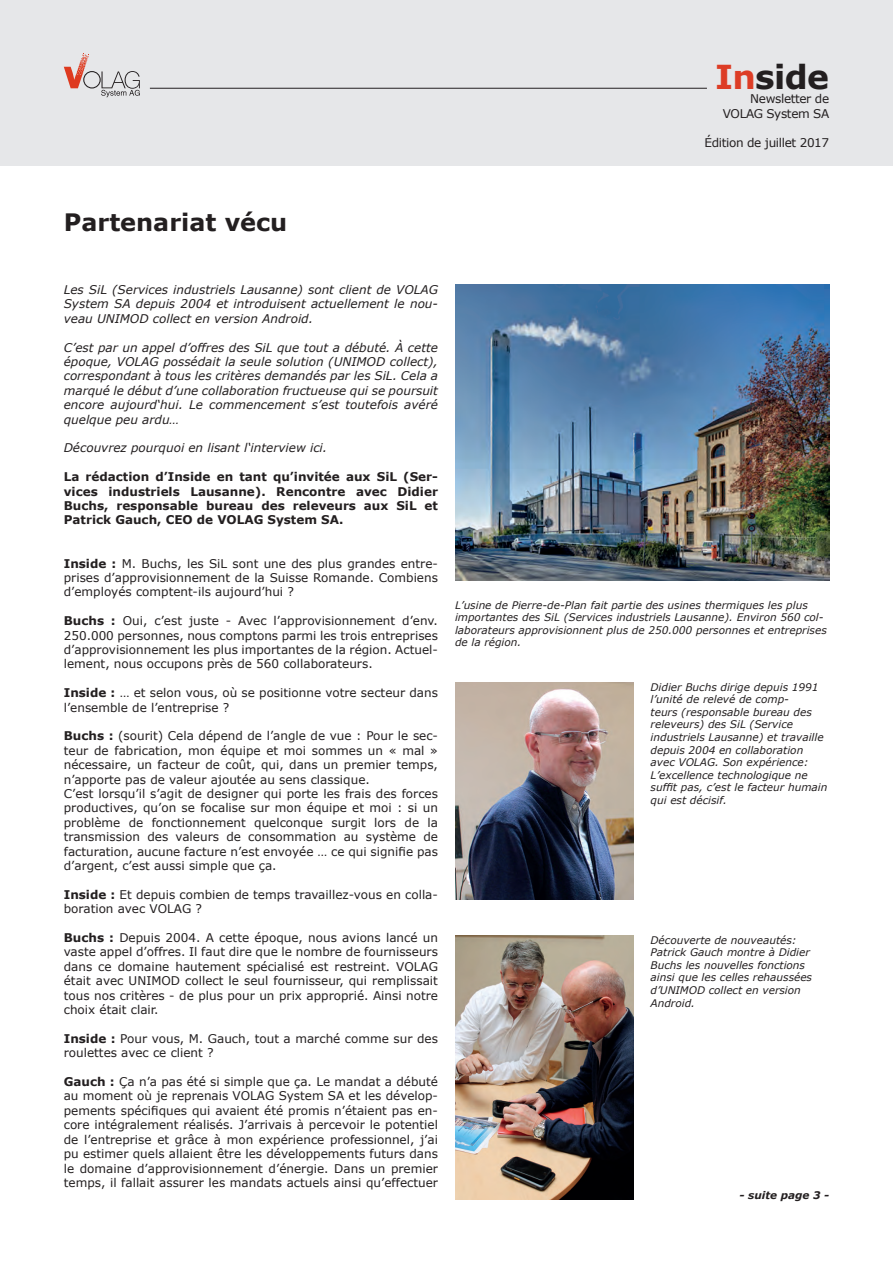
<style>
.page{position:relative;width:893px;height:1263px;background:#fff}
.page>*{position:absolute;margin:0;border:0;box-sizing:border-box;transform-origin:0 0}
.t1{font:700 33px "Verdana";letter-spacing:-.02em;color:#231f20}
.t2{font:700 24px "Verdana";color:#231f20}
.t3{font:12px/14.4px "Verdana";color:#231f20;text-align:justify}
.t4{font:italic 12px/14.4px "Verdana";color:#231f20;text-align:justify}
.t5{font:700 12px/14.4px "Verdana";color:#231f20;text-align:justify}
.t6{font:12px/14.4px "Verdana";letter-spacing:-.03em;color:#231f20;text-align:right}
.t7{font:italic 10.5px/12.6px "Verdana";color:#231f20}
.t8{font:italic 700 10.5px "Verdana";color:#231f20}
.s1{color:#dd3d26}
.s2{font-weight:700}
</style>
<div class="page">
<div style="left:0;top:0;width:893px;height:166px;background:#e6e7e9"></div>
<hr style="left:150px;top:88px;width:557px;height:1px;background:#231f20">
<svg style="left:64px;top:53px;width:76px;height:44px"></svg>
<img style="left:455px;top:682px;width:179px;height:217px">
<img style="left:455px;top:935px;width:179px;height:264px">
<img style="left:455px;top:285px;width:374px;height:295px">
<h1 class="t1" style="left:715px;top:56px;width:116px"><span class="s1">In</span>side</h1>
<p class="t6" style="left:723px;top:92px;width:108px">Newsletter de<br>VOLAG System SA</p>
<p class="t6" style="left:705px;top:135px;width:126px">Édition de juillet 2017</p>
<h2 class="t2" style="left:64px;top:207px;width:225px">Partenariat vécu</h2>
<p class="t4" style="left:64px;top:283px;width:376px">Les SiL (Services industriels Lausanne) sont client de VOLAG System SA depuis 2004 et introduisent actuellement le nou&shy;veau UNIMOD collect en version Android.</p>
<p class="t4" style="left:64px;top:340px;width:376px">C’est par un appel d’offres des SiL que tout a débuté. À cette époque, VOLAG possédait la seule solution (UNIMOD collect), correspondant à tous les critères demandés par les SiL. Cela a marqué le début d’une collaboration fructueuse qui se poursuit encore aujourd‘hui. Le commencement s’est toutefois avéré quelque peu ardu…</p>
<p class="t4" style="left:64px;top:441px;width:265px">Découvrez pourquoi en lisant l‘interview ici.</p>
<p class="t5" style="left:64px;top:470px;width:376px">La rédaction d’Inside en tant qu’invitée aux SiL (Ser&shy;vices industriels Lausanne). Rencontre avec Didier Buchs, responsable bureau des releveurs aux SiL et Patrick Gauch, CEO de VOLAG System SA.</p>
<p class="t3" style="left:64px;top:556px;width:376px"><span class="s2">Inside :</span> M. Buchs, les SiL sont une des plus grandes entre&shy;prises d’approvisionnement de la Suisse Romande. Combiens d’employés comptent-ils aujourd’hui ?</p>
<p class="t3" style="left:64px;top:614px;width:376px"><span class="s2">Buchs :</span> Oui, c’est juste - Avec l’approvisionnement d’env.<br>250.000 personnes, nous comptons parmi les trois entreprises d’approvisionnement les plus importantes de la région. Actuel&shy;lement, nous occupons près de 560 collaborateurs.</p>
<p class="t3" style="left:64px;top:686px;width:376px"><span class="s2">Inside :</span> … et selon vous, où se positionne votre secteur dans l’ensemble de l’entreprise ?</p>
<p class="t3" style="left:64px;top:729px;width:376px;text-align:left"><span class="s2">Buchs :</span> (sourit) Cela dépend de l’angle de vue : Pour le sec&shy;teur de fabrication, mon équipe et moi sommes un « mal » nécessaire, un facteur de coût, qui, dans un premier temps, n’apporte pas de valeur ajoutée au sens classique.<br>C’est lorsqu’il s’agit de designer qui porte les frais des forces productives, qu’on se focalise sur mon équipe et moi : si un problème de fonctionnement quelconque surgit lors de la transmission des valeurs de consommation au système de facturation, aucune facture n’est envoyée … ce qui signifie pas d’argent, c’est aussi simple que ça.</p>
<p class="t3" style="left:64px;top:887px;width:376px"><span class="s2">Inside :</span> Et depuis combien de temps travaillez-vous en colla&shy;boration avec VOLAG ?</p>
<p class="t3" style="left:64px;top:931px;width:376px"><span class="s2">Buchs :</span> Depuis 2004. A cette époque, nous avions lancé un vaste appel d’offres. Il faut dire que le nombre de fournisseurs dans ce domaine hautement spécialisé est restreint. VOLAG était avec UNIMOD collect le seul fournisseur, qui remplissait tous nos critères - de plus pour un prix approprié. Ainsi notre choix était clair.</p>
<p class="t3" style="left:64px;top:1031px;width:376px"><span class="s2">Inside :</span> Pour vous, M. Gauch, tout a marché comme sur des roulettes avec ce client ?</p>
<p class="t3" style="left:64px;top:1075px;width:376px"><span class="s2">Gauch :</span> Ça n’a pas été si simple que ça. Le mandat a débuté au moment où je reprenais VOLAG System SA et les dévelop&shy;pements spécifiques qui avaient été promis n’étaient pas en&shy;core intégralement réalisés. J’arrivais à percevoir le potentiel de l’entreprise et grâce à mon expérience professionnel, j’ai pu estimer quels allaient être les développements futurs dans le domaine d’approvisionnement d’énergie. Dans un premier temps, il fallait assurer les mandats actuels ainsi qu’effectuer</p>
<p class="t7" style="left:455px;top:599px;width:373px">L’usine de Pierre-de-Plan fait partie des usines thermiques les plus importantes des SiL (Services industriels Lausanne). Environ 560 col&shy;laborateurs approvisionnent plus de 250.000 personnes et entreprises de la région.</p>
<p class="t7" style="left:651px;top:681px;width:178px">Didier Buchs dirige depuis 1991 l’unité de relevé de comp-<br>teurs (responsable bureau des releveurs) des SiL (Service industriels Lausanne) et travaille depuis 2004 en collaboration avec VOLAG. Son expérience:<br>L’excellence technologique ne suffit pas, c’est le facteur humain qui est décisif.</p>
<p class="t7" style="left:651px;top:934px;width:163px">Découverte de nouveautés:<br>Patrick Gauch montre à Didier<br>Buchs les nouvelles fonctions ainsi que les celles rehaussées d’UNIMOD collect en version<br>Android.</p>
<p class="t8" style="left:740px;top:1188px;width:91px">- suite page 3 -</p>
</div>
